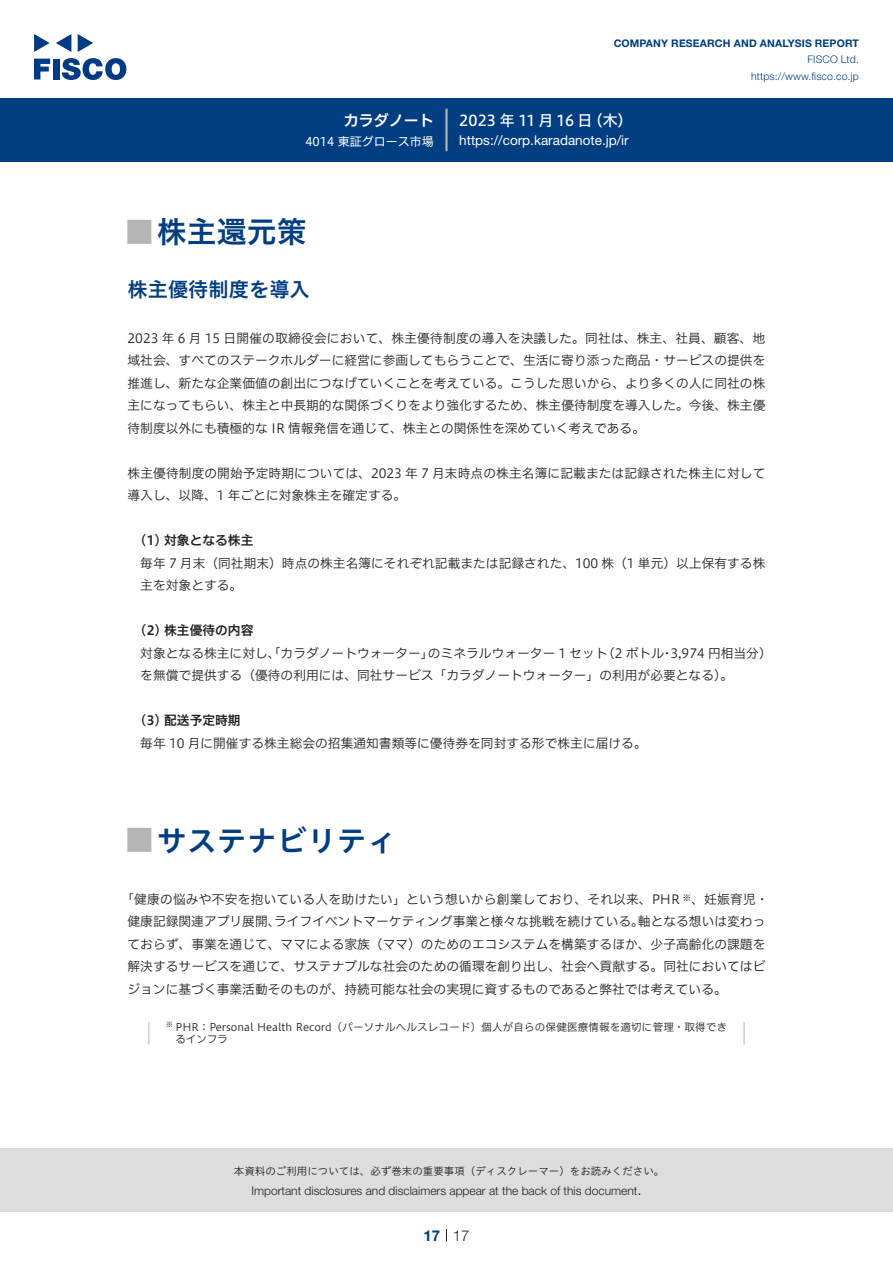
<style>
.page{position:relative;width:893px;height:1263px;background:#fff}
.page>*{position:absolute;margin:0;border:0;box-sizing:border-box;transform-origin:0 0}
.t1{font:30px "Hiragino UD Sans Std N W6";color:#003d81}
.t2{font:24px "Hiragino UD Sans Std N W6";color:#b5b5b6}
.t3{font:20.25px "Hiragino UD Sans Std W6";color:#003d81}
.t4{font:15px "Hiragino UD Sans F Std N W5";letter-spacing:.005em;color:#fff}
.t5{font:15px "Hiragino UD Sans F Std N W6";color:#fff}
.t6{font:300 15px "Helvetica Neue LT Std";color:#231f20}
.t7{font:700 15px "Helvetica Neue LT Std";color:#003d81}
.t8{font:13.5px "Helvetica Neue LT Std";color:#fff}
.t9{font:12.75px/22.5px "Hiragino UD Sans F Std N W3";color:#231f20}
.t10{font:12.75px "Hiragino UD Sans F Std N W6";color:#231f20}
.t11{font:300 12px "Helvetica Neue LT Std";color:#231f20}
.t12{font:12px "Hiragino UD Sans F Std N W4";color:#fff}
.t13{font:10.5px "Hiragino UD Sans F Std N W3";letter-spacing:.02em;color:#231f20}
.t14{font:10.5px "Hiragino UD Sans Std W3";color:#231f20}
.t15{font:700 10.5px "Helvetica Neue LT Std";letter-spacing:.015em;color:#003d81}
.t16{font:300 10.5px/16.5px "Helvetica Neue LT Std";letter-spacing:.015em;color:#003d81;text-align:right}
.t17{font:8.85px "Hiragino UD Sans F Std N W3";color:#231f20}
.t18{font:7.35px "Hiragino UD Sans F Std N W3";color:#231f20}
.s1{font-size:12.75px}
</style>
<div class="page">
<div style="left:0;top:1148px;width:893px;height:64px;background:#ddd"></div>
<svg style="left:34px;top:59px;width:16px;height:20px"></svg>
<div style="left:53px;top:59px;width:6px;height:20px;background:#003a83"></div>
<svg style="left:62px;top:58px;width:64px;height:22px"></svg>
<svg style="left:34px;top:34px;width:16px;height:18px"></svg>
<svg style="left:78px;top:34px;width:15px;height:18px"></svg>
<svg style="left:56px;top:34px;width:15px;height:18px"></svg>
<div style="left:0;top:98px;width:893px;height:64px;background:#003d81"></div>
<hr style="left:445px;top:109px;width:3px;height:42px;background:#b5b5b6">
<svg style="left:446px;top:1229px;width:1px;height:13px"></svg>
<hr style="left:148px;top:1022px;width:2px;height:22px;background:#d3d3d3">
<hr style="left:743px;top:1022px;width:2px;height:22px;background:#d3d3d3">
<p class="t5" style="left:344px;top:109px;width:92px">カラダノート</p>
<p class="t12" style="left:305px;top:132px;width:130px">4014 東証グロース市場</p>
<p class="t15" style="left:614px;top:37px;width:247px">COMPANY RESEARCH AND ANALYSIS REPORT</p>
<p class="t16" style="left:751px;top:51px;width:109px">FISCO Ltd. https://www.fisco.co j p.</p>
<p class="t4" style="left:588px;top:109px;width:46px">（木(</p>
<p class="t4" style="left:459px;top:109px;width:135px">2023 年 11 月 16 日</p>
<p class="t8" style="left:459px;top:132px;width:171px">https://corp.karadanote j p. i r/</p>
<h1 class="t1" style="left:157px;top:209px;width:151px">株主還元策</h1>
<h2 class="t2" style="left:128px;top:213px;width:25px">█</h2>
<h3 class="t3" style="left:128px;top:274px;width:184px">株主優待制度を導入</h3>
<p class="t9" style="left:128px;top:326px;width:639px;text-align:justify">2023 年 6 月 15 日開催の取締役会において、株主優待制度の導入を決議した。同社は、株主、社員、顧客、地域社会、すべてのステークホルダーに経営に参画してもらうことで、生活に寄り添った商品・サービスの提供を推進し、新たな企業価値の創出につなげていくことを考えている。こうした思いから、より多くの人に同社の株主になってもらい、株主と中長期的な関係づくりをより強化するため、株主優待制度を導入した。今後、株主優待制度以外にも積極的な IR 情報発信を通じて、株主との関係性を深めていく考えである。</p>
<p class="t9" style="left:128px;top:461px;width:639px">株主優待制度の開始予定時期については、2023 年 7 月末時点の株主名簿に記載または記録された株主に対して導入し、以降、1 年ごとに対象株主を確定する。</p>
<p class="t10" style="left:140px;top:531px;width:115px">1( ) 対象となる株主</p>
<p class="t9" style="left:140px;top:551px;width:627px">毎年 7 月末（同社期末）時点の株主名簿にそれぞれ記載または記録された、100 株（1 単元）以上保有する株主を対象とする。</p>
<p class="t10" style="left:140px;top:621px;width:115px">2( ) 株主優待の内容</p>
<p class="t9" style="left:670px;top:641px;width:103px">3,974 円相当分(</p>
<p class="t9" style="left:140px;top:641px;width:594px">対象となる株主に対し、「カラダノートウォーター」<br>を無償で提供する（優待の利用には、同社サービス「カラダノートウォーター」の利用が必要となる。(</p>
<p class="t10" style="left:140px;top:711px;width:102px">3( ) 配送予定時期</p>
<p class="t9" style="left:140px;top:731px;width:508px">毎年 10 月に開催する株主総会の招集通知書類等に優待券を同封する形で株主に届ける。</p>
<p class="t9" style="left:602px;top:641px;width:63px">（2 ボトル</p>
<p class="t9" style="left:428px;top:641px;width:181px">のミネラルウォーター 1 セット</p>
<p class="t9" style="left:661px;top:641px;width:14px">・</p>
<h1 class="t1" style="left:157px;top:817px;width:241px">サステナビリティ</h1>
<h2 class="t2" style="left:128px;top:822px;width:25px">█</h2>
<p class="t9" style="left:638px;top:887px;width:129px;text-indent:-517px">「健康の悩みや不安を抱いている人を助けたい」という想いから創業しており、それ以来、PHR<br>軸となる想いは変わっ</p>
<p class="t9" style="left:704px;top:887px;width:66px">妊娠育児・</p>
<p class="t17" style="left:682px;top:891px;width:23px">※<span class="s1">、</span></p>
<p class="t9" style="left:128px;top:909px;width:639px">健康記録関連アプリ展開、<br>ておらず、事業を通じて、ママによる家族（ママ）のためのエコシステムを構築するほか、少子高齢化の課題を解決するサービスを通じて、サステナブルな社会のための循環を創り出し、社会へ貢献する。同社においてはビジョンに基づく事業活動そのものが、持続可能な社会の実現に資するものであると弊社では考えている。</p>
<p class="t13" style="left:176px;top:1019px;width:553px">PHR：Personal Health Record（パーソナルヘルスレコード）個人が自らの保健医療情報を適切に管理・取得でき</p>
<p class="t9" style="left:274px;top:909px;width:371px">ライフイベントマーケティング事業と様々な挑戦を続けている。</p>
<p class="t18" style="left:166px;top:1019px;width:9px">※</p>
<p class="t13" style="left:176px;top:1031px;width:54px">るインフラ</p>
<p class="t14" style="left:234px;top:1163px;width:432px">本資料のご利用については、必ず巻末の重要事項（ディスクレーマー）をお読みください。</p>
<p class="t6" style="left:637px;top:1180px;width:6px">.</p>
<p class="t11" style="left:251px;top:1183px;width:387px">Important disclosures and disclaimers appear at the back of this document</p>
<p class="t7" style="left:423px;top:1226px;width:18px">17</p>
<p class="t6" style="left:453px;top:1226px;width:18px">17</p>
</div>
